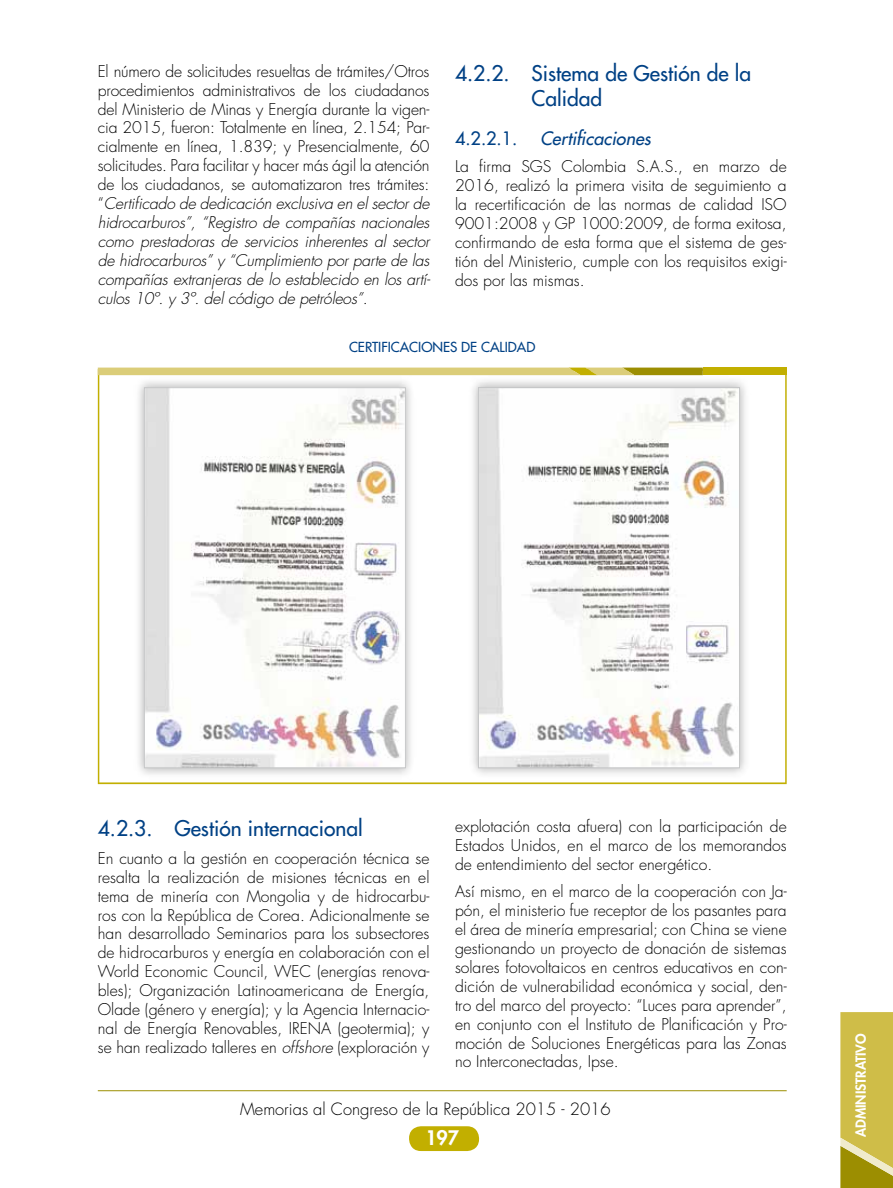
<style>
.page{position:relative;width:893px;height:1188px;background:#fff}
.page>*{position:absolute;margin:0;border:0;box-sizing:border-box;transform-origin:0 0}
.t1{font:500 21px/25.2px "Futura Std";color:#004185}
.t2{font:800 19.5px "Futura Std";color:#fff}
.t3{font:italic 500 18px "Futura Std";color:#004185}
.t4{font:500 18px "Futura Std";color:#004185}
.t5{font:300 16.5px "Futura Std";color:#000}
.t6{font:300 15.75px/18.9px "Futura Std";letter-spacing:-.01em;color:#000;text-align:justify}
.t7{font:500 13.5px "Futura Std";color:#004185}
.t8{font:800 13.5px "Futura Std";color:#fff}
.s1{font-style:italic}
</style>
<div class="page">
<svg style="left:840px;top:1012px;width:53px;height:176px;background:#c9b844"></svg>
<hr style="left:98px;top:1090px;width:689px;height:1px;background:#9c8e01">
<div style="left:409px;top:1126px;width:70px;height:25px;background:#c2af00;border-radius:12px"></div>
<svg style="left:98px;top:375px;width:689px;height:409px"></svg>
<div style="left:703px;top:368px;width:84px;height:7px;background:#c2af00"></div>
<svg style="left:98px;top:368px;width:605px;height:7px;background:#d2c467"></svg>
<p class="t6" style="left:98px;top:62px;width:337px;text-align:left">El número de solicitudes resueltas de trámites/Otros procedimientos administrativos de los ciudadanos del Ministerio de Minas y Energía durante la vigen&shy;cia 2015, fueron: Totalmente en línea, 2.154; Par&shy;cialmente en línea, 1.839; y Presencialmente, 60 solicitudes. Para facilitar y hacer más ágil la atención de los ciudadanos, se automatizaron tres trámites: “ <span class="s1">Certificado de dedicación exclusiva en elsectorde hidrocarburos”, “Registro de compañías nacionales como prestadoras de servicios inherentes al sector de hidrocarburos” y “Cumplimiento por parte de las compañías extranjeras de lo establecido en los artí&shy;culos 10º. y 3º. del código de petróleos”.</span></p>
<h1 class="t1" style="left:532px;top:61px;width:221px;text-indent:-77px">4.2.2. Sistema de Gestión de la<br>Calidad</h1>
<p class="t4" style="left:455px;top:127px;width:64px">4.2.2.1.</p>
<p class="t3" style="left:540px;top:127px;width:116px">Certificaciones</p>
<p class="t6" style="left:455px;top:158px;width:333px">La firma SGS Colombia S.A.S., en marzo de 2016, realizó la primera visita de seguimiento a la recertificación de las normas de calidad ISO 9001:2008 y GP 1000:2009, de forma exitosa, confirmando de esta forma que el sistema de ges&shy;tión del Ministerio, cumple con los requisitos exigi&shy;dos por las mismas.</p>
<p class="t7" style="left:349px;top:338px;width:9px">certificaciones</p>
<p class="t7" style="left:461px;top:338px;width:29px">de calidad</p>
<h1 class="t1" style="left:98px;top:816px;width:267px">4.2.3. Gestión internacional</h1>
<p class="t6" style="left:98px;top:849px;width:333px">En cuanto a la gestión en cooperación técnica se resalta la realización de misiones técnicas en el tema de minería con Mongolia y de hidrocarbu&shy;ros con la República de Corea. Adicionalmente se han desarrollado Seminarios para los subsectores de hidrocarburos y energía en colaboración con el World Economic Council, WEC (energías renova&shy;bles); Organización Latinoamericana de Energía, Olade (género y energía); y la Agencia Internacio&shy;nal de Energía Renovables, IRENA (geotermia); y se han realizado talleres en <span class="s1">offshore</span> (exploración y</p>
<p class="t6" style="left:455px;top:817px;width:333px">explotación costa afuera) con la participación de Estados Unidos, en el marco de los memorandos de entendimiento del sector energético.</p>
<p class="t6" style="left:455px;top:883px;width:333px">Así mismo, en el marco de la cooperación con Ja&shy;pón, el ministerio fue receptor de los pasantes para el área de minería empresarial; con China se viene gestionando un proyecto de donación de sistemas solares fotovoltaicos en centros educativos en con&shy;dición de vulnerabilidad económica y social, den&shy;tro del marco del proyecto: “Luces para aprender”, en conjunto con el Instituto de Planificación y Pro&shy;moción de Soluciones Energéticas para las Zonas no Interconectadas, Ipse.</p>
<p class="t5" style="left:240px;top:1099px;width:372px">Memorias al Congreso de la República 2015 - 2016</p>
<p class="t2" style="left:425px;top:1126px;width:35px">197</p>
<p class="t8" style="left:852px;top:1137px;width:105px;rotate:-90deg">ADMINISTRATIVO</p>
</div>
